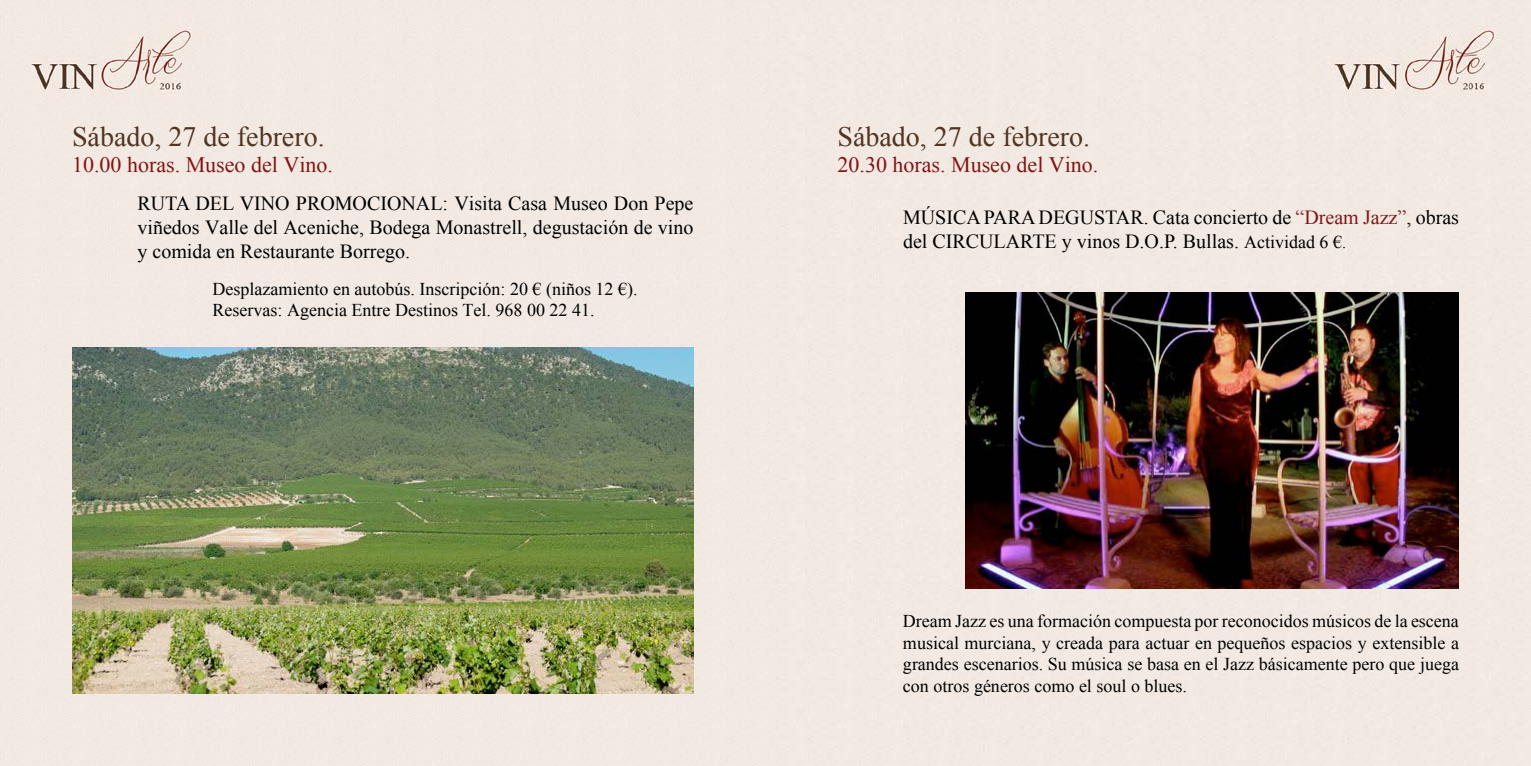
<style>
.page{position:relative;width:1531px;height:766px;background:#fff}
.page>*{position:absolute;margin:0;border:0;box-sizing:border-box;transform-origin:0 0}
.t1{font:28px "Iskoola Pota";color:#513422}
.t2{font:22px "Iskoola Pota";color:#811517}
.t3{font:20px/24px "Iskoola Pota";color:#000;text-align:justify}
.t4{font:18px/21.6px "Iskoola Pota";color:#000}
.s1{color:#811517}
.s2{font-size:18px}
.s3{font-size:16px}
</style>
<div class="page">
<div style="left:0;top:0;width:1531px;height:765px;background:#f2e9e2"></div>
<img style="left:966px;top:293px;width:493px;height:295px">
<img style="left:72px;top:347px;width:621px;height:346px">
<h1 class="t1" style="left:72px;top:120px;width:254px">Sábado, 27 de febrero.</h1>
<p class="t2" style="left:72px;top:152px;width:262px">10.00 horas. Museo del Vino.</p>
<p class="t3" style="left:137px;top:191px;width:557px">RUTA DEL VINO PROMOCIONAL: Visita Casa Museo Don Pepe viñedos Valle del Aceniche, Bodega Monastrell, degustación de vino y comida en Restaurante Borrego.</p>
<p class="t4" style="left:213px;top:278px;width:426px">Desplazamiento en autobús. Inscripción: 20 € (niños 12 €).<br>Reservas: Agencia Entre Destinos Tel. 968 00 22 41.</p>
<h1 class="t1" style="left:837px;top:120px;width:254px">Sábado, 27 de febrero.</h1>
<p class="t2" style="left:837px;top:152px;width:262px">20.30 horas. Museo del Vino.</p>
<p class="t3" style="left:903px;top:205px;width:557px">MÚSICA PARA DEGUSTAR. Cata concierto de <span class="s1">“Dream Jazz”</span>, obras del CIRCULARTE y vinos D.O.P. Bullas. <span class="s2">Actividad 6 €</span><span class="s3">.</span></p>
<p class="t4" style="left:903px;top:610px;width:557px;text-align:justify">Dream Jazz es una formación compuesta por reconocidos músicos de la escena musical murciana, y creada para actuar en pequeños espacios y extensible a grandes escenarios. Su música se basa en el Jazz básicamente pero que juega con otros géneros como el soul o blues.</p>
</div>
